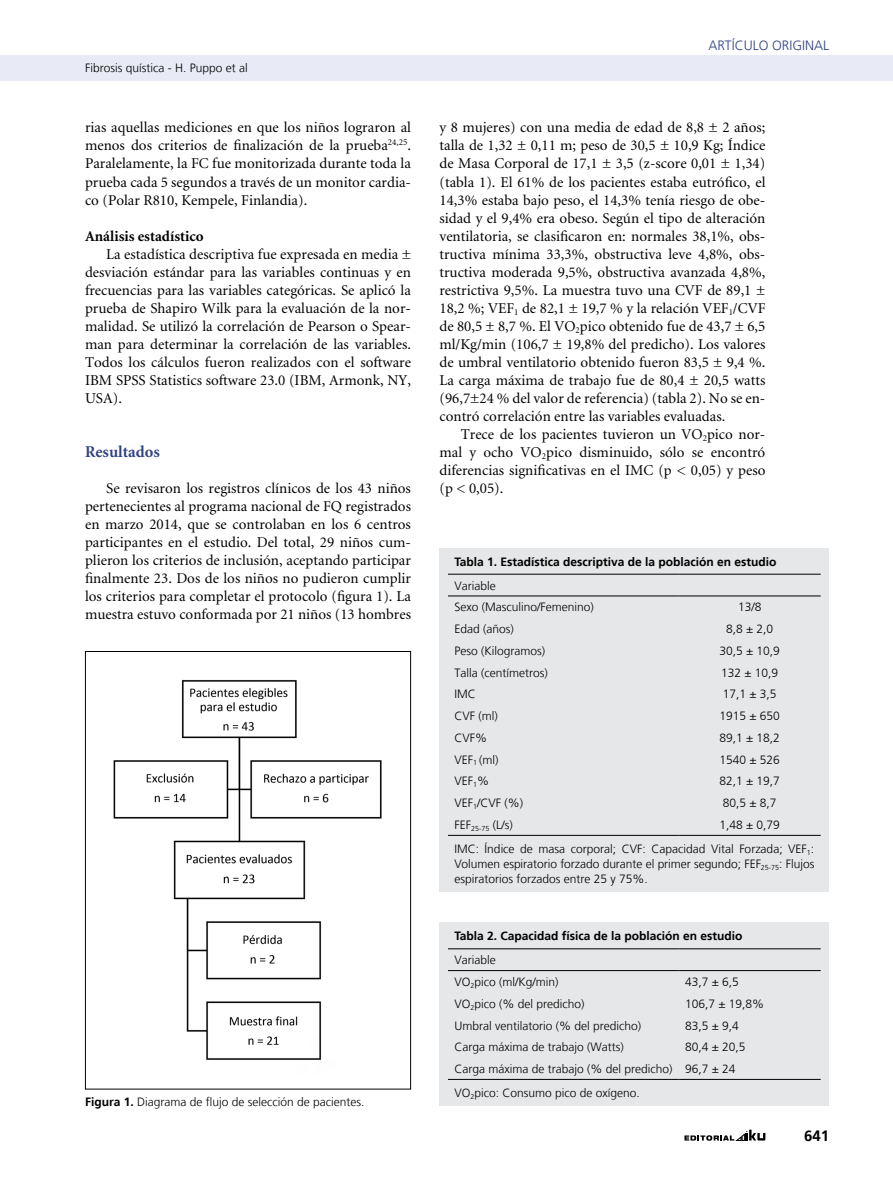
<style>
.page{position:relative;width:893px;height:1191px;background:#fff}
.page>*{position:absolute;margin:0;border:0;box-sizing:border-box;transform-origin:0 0}
.t1{font:700 16.5px "Minion";color:#314282}
.t2{font:15px/18px "Minion";color:#000;text-align:justify}
.t3{font:700 15px "Minion";color:#000}
.t4{font:700 15px "Frutiger LT";color:#000}
.t5{font:300 13.5px "Frutiger LT";color:#314282}
.t6{font:300 12px/21.8px "Frutiger LT";color:#000}
.t7{font:700 12px "Frutiger LT";color:#000}
.s1{font-weight:700}
</style>
<div class="page">
<svg style="left:684px;top:1129px;width:81px;height:11px"></svg>
<div style="left:0;top:55px;width:893px;height:26px;background:#e8eaf6"></div>
<div style="left:439px;top:922px;width:390px;height:184px;background:#e6e7e8"></div>
<hr style="left:448px;top:948px;width:231px;height:1px;background:#000">
<hr style="left:679px;top:948px;width:142px;height:1px;background:#000">
<hr style="left:448px;top:970px;width:231px;height:1px;background:#000">
<hr style="left:679px;top:970px;width:142px;height:1px;background:#000">
<hr style="left:448px;top:1079px;width:231px;height:1px;background:#000">
<hr style="left:679px;top:1079px;width:142px;height:1px;background:#000">
<div style="left:439px;top:548px;width:390px;height:344px;background:#e6e7e8"></div>
<hr style="left:448px;top:574px;width:231px;height:1px;background:#000">
<hr style="left:679px;top:574px;width:142px;height:1px;background:#000">
<hr style="left:448px;top:595px;width:231px;height:1px;background:#000">
<hr style="left:679px;top:595px;width:142px;height:1px;background:#000">
<hr style="left:448px;top:835px;width:231px;height:1px;background:#000">
<hr style="left:679px;top:835px;width:142px;height:1px;background:#000">
<img style="left:113px;top:680px;width:269px;height:380px">
<div style="left:85px;top:651px;width:326px;height:438px;border:1px solid #000"></div>
<p class="t6" style="left:85px;top:57px;width:164px">Fibrosis quística - H. Puppo et al</p>
<p class="t2" style="left:85px;top:119px;width:327px">rias aquellas mediciones en que los niños lograron al menos dos criterios de finalización de la prueba<sup>24,25</sup>.<br>Paralelamente, la FC fue monitorizada durante toda la prueba cada 5 segundos a través de un monitor cardia&shy;co (Polar R810, Kempele, Finlandia).</p>
<p class="t3" style="left:85px;top:228px;width:120px">Análisis estadístico</p>
<p class="t2" style="left:85px;top:245px;width:327px;text-indent:21px">La estadística descriptiva fue expresada en media ± desviación estándar para las variables continuas y en frecuencias para las variables categóricas. Se aplicó la prueba de Shapiro Wilk para la evaluación de la nor&shy;malidad. Se utilizó la correlación de Pearson o Spear&shy;man para determinar la correlación de las variables.<br>Todos los cálculos fueron realizados con el software IBM SPSS Statistics software 23.0 (IBM, Armonk, NY, USA).</p>
<p class="t1" style="left:85px;top:443px;width:76px">Resultados</p>
<p class="t2" style="left:85px;top:479px;width:327px;text-indent:21px">Se revisaron los registros clínicos de los 43 niños pertenecientes al programa nacional de FQ registrados en marzo 2014, que se controlaban en los 6 centros participantes en el estudio. Del total, 29 niños cum&shy;plieron los criterios de inclusión, aceptando participar finalmente 23. Dos de los niños no pudieron cumplir los criterios para completar el protocolo (figura 1). La muestra estuvo conformada por 21 niños (13 hombres</p>
<p class="t6" style="left:85px;top:1091px;width:281px"><span class="s1">Figura 1.</span> Diagrama de flujo de selección de pacientes.</p>
<p class="t5" style="left:708px;top:38px;width:36px">Artículo</p>
<p class="t5" style="left:772px;top:38px;width:17px">Origi</p>
<p class="t5" style="left:805px;top:38px;width:23px">nal</p>
<p class="t2" style="left:439px;top:119px;width:327px">y 8 mujeres) con una media de edad de 8,8 ± 2 años; talla de 1,32 ± 0,11 m; peso de 30,5 ± 10,9 Kg; Índice de Masa Corporal de 17,1 ± 3,5 (z-score 0,01 ± 1,34) (tabla 1). El 61% de los pacientes estaba eutrófico, el 14,3% estaba bajo peso, el 14,3% tenía riesgo de obe&shy;sidad y el 9,4% era obeso. Según el tipo de alteración ventilatoria, se clasificaron en: normales 38,1%, obs&shy;tructiva mínima 33,3%, obstructiva leve 4,8%, obs&shy;tructiva moderada 9,5%, obstructiva avanzada 4,8%, restrictiva 9,5%. La muestra tuvo una CVF de 89,1 ± 18,2 %; VEF<sub>1</sub> de 82,1 ± 19,7 % y la relación VEF<sub>1</sub>/CVF de 80,5 ± 8,7 %. El VO<sub>2</sub>pico obtenido fue de 43,7 ± 6,5 ml/Kg/min (106,7 ± 19,8% del predicho). Los valores de umbral ventilatorio obtenido fueron 83,5 ± 9,4 %.<br>La carga máxima de trabajo fue de 80,4 ± 20,5 watts (96,7±24 % del valor de referencia) (tabla 2). No se en&shy;contró correlación entre las variables evaluadas.</p>
<p class="t2" style="left:439px;top:425px;width:327px;text-indent:21px">Trece de los pacientes tuvieron un VO<sub>2</sub>pico nor&shy;mal y ocho VO<sub>2</sub>pico disminuido, sólo se encontró diferencias significativas en el IMC (p &lt; 0,05) y peso (p &lt; 0,05).</p>
<p class="t7" style="left:454px;top:554px;width:324px">Tabla 1. Estadística descriptiva de la población en estudio</p>
<p class="t6" style="left:454px;top:575px;width:141px">Variable<br>Sexo (Masculino/Femenino)</p>
<p class="t6" style="left:738px;top:596px;width:25px">13/8</p>
<p class="t6" style="left:454px;top:618px;width:61px">Edad (años)</p>
<p class="t6" style="left:726px;top:618px;width:49px">8,8 ± 2,0</p>
<p class="t6" style="left:454px;top:640px;width:92px">Peso (Kilogramos)</p>
<p class="t6" style="left:719px;top:640px;width:62px">30,5 ± 10,9</p>
<p class="t6" style="left:454px;top:662px;width:95px">Talla (centímetros)</p>
<p class="t6" style="left:721px;top:662px;width:59px">132 ± 10,9</p>
<p class="t6" style="left:454px;top:683px;width:23px">IMC</p>
<p class="t6" style="left:723px;top:683px;width:55px">17,1 ± 3,5</p>
<p class="t6" style="left:454px;top:705px;width:45px">CVF (ml)</p>
<p class="t6" style="left:719px;top:705px;width:62px">1915 ± 650</p>
<p class="t6" style="left:454px;top:727px;width:34px">CVF%</p>
<p class="t6" style="left:719px;top:727px;width:62px">89,1 ± 18,2</p>
<p class="t6" style="left:454px;top:749px;width:45px">VEF<sub>1</sub> (ml)</p>
<p class="t6" style="left:719px;top:749px;width:62px">1540 ± 526</p>
<p class="t6" style="left:454px;top:770px;width:36px">VEF<sub>1</sub>%</p>
<p class="t6" style="left:719px;top:770px;width:62px">82,1 ± 19,7</p>
<p class="t6" style="left:454px;top:792px;width:70px">VEF<sub>1</sub>/CVF (%)</p>
<p class="t6" style="left:723px;top:792px;width:55px">80,5 ± 8,7</p>
<p class="t6" style="left:454px;top:814px;width:60px">FEF<sub>25-75</sub> (L/s)</p>
<p class="t6" style="left:454px;top:813px;width:361px;line-height:23.9px;text-indent:265px">1,48 ± 0,79<br>IMC: Índice de masa corporal; CVF: Capacidad Vital Forzada; VEF<sub>1</sub>:</p>
<p class="t6" style="left:454px;top:856px;width:361px;line-height:15px">Volumen espiratorio forzado durante el primer segundo; FEF<sub>25-75</sub>: Flujos espiratorios forzados entre 25 y 75%.</p>
<p class="t7" style="left:454px;top:929px;width:290px">Tabla 2. Capacidad física de la población en estudio</p>
<p class="t6" style="left:454px;top:949px;width:106px">Variable<br>VO<sub>2</sub>pico (ml/Kg/min)</p>
<p class="t6" style="left:685px;top:971px;width:55px">43,7 ± 6,5</p>
<p class="t6" style="left:454px;top:993px;width:132px">VO<sub>2</sub>pico (% del predicho)</p>
<p class="t6" style="left:685px;top:993px;width:81px">106,7 ± 19,8%</p>
<p class="t6" style="left:454px;top:1014px;width:188px">Umbral ventilatorio (% del predicho)</p>
<p class="t6" style="left:685px;top:1014px;width:55px">83,5 ± 9,4</p>
<p class="t6" style="left:454px;top:1036px;width:171px">Carga máxima de trabajo (Watts)</p>
<p class="t6" style="left:454px;top:1036px;width:293px;text-indent:231px">80,4 ± 20,5<br>Carga máxima de trabajo (% del predicho) 96,7 ± 24</p>
<p class="t6" style="left:454px;top:1082px;width:187px">VO<sub>2</sub>pico: Consumo pico de oxígeno.</p>
<p class="t4" style="left:804px;top:1127px;width:27px">641</p>
</div>
